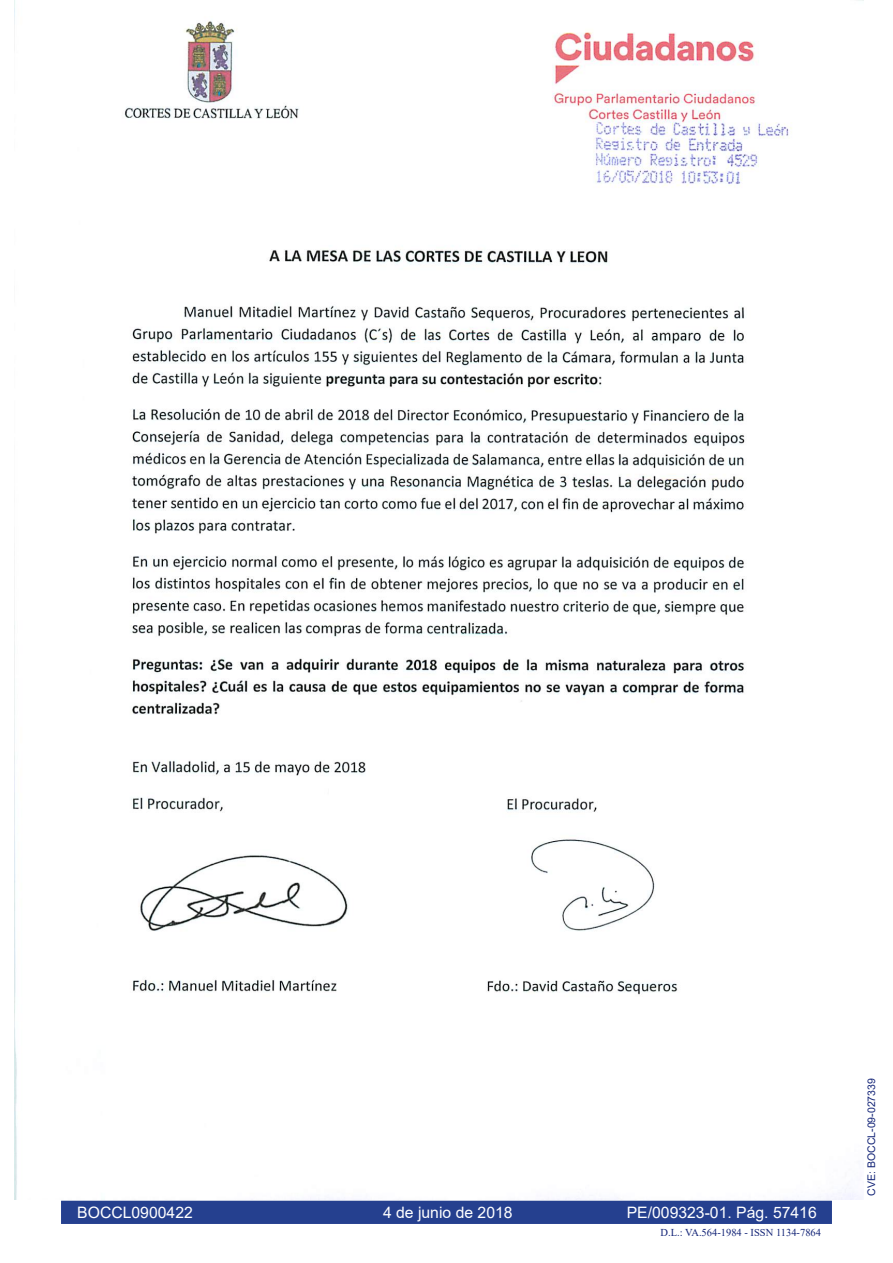
<style>
.page{position:relative;width:893px;height:1263px;background:#fff}
.page>*{position:absolute;margin:0;border:0;box-sizing:border-box;transform-origin:0 0}
.t1{font:15.75px "Arial";color:#fff}
.t2{font:10.5px "Times New Roman";color:#132477}
.t3{font:10.5px "Arial";color:#132477}
</style>
<div class="page">
<div style="left:60px;top:1200px;width:773px;height:25px;background:#25408f"></div>
<div style="left:60px;top:1199px;width:773px;height:26px;border:2px solid #fff"></div>
<img style="left:15px;top:0;width:848px;height:1200px">
<p class="t1" style="left:77px;top:1202px;width:117px">BOCCL0900422</p>
<p class="t1" style="left:383px;top:1202px;width:131px">4 de junio de 2018</p>
<p class="t1" style="left:627px;top:1202px;width:192px">PE/009323-01. Pág. 57416</p>
<p class="t2" style="left:661px;top:1225px;width:162px">D.L.: VA.564-1984 - ISSN 1134-7864</p>
<p class="t3" style="left:864px;top:1195px;width:119px;rotate:-90deg">CVE: BOCCL-09-027339</p>
</div>
